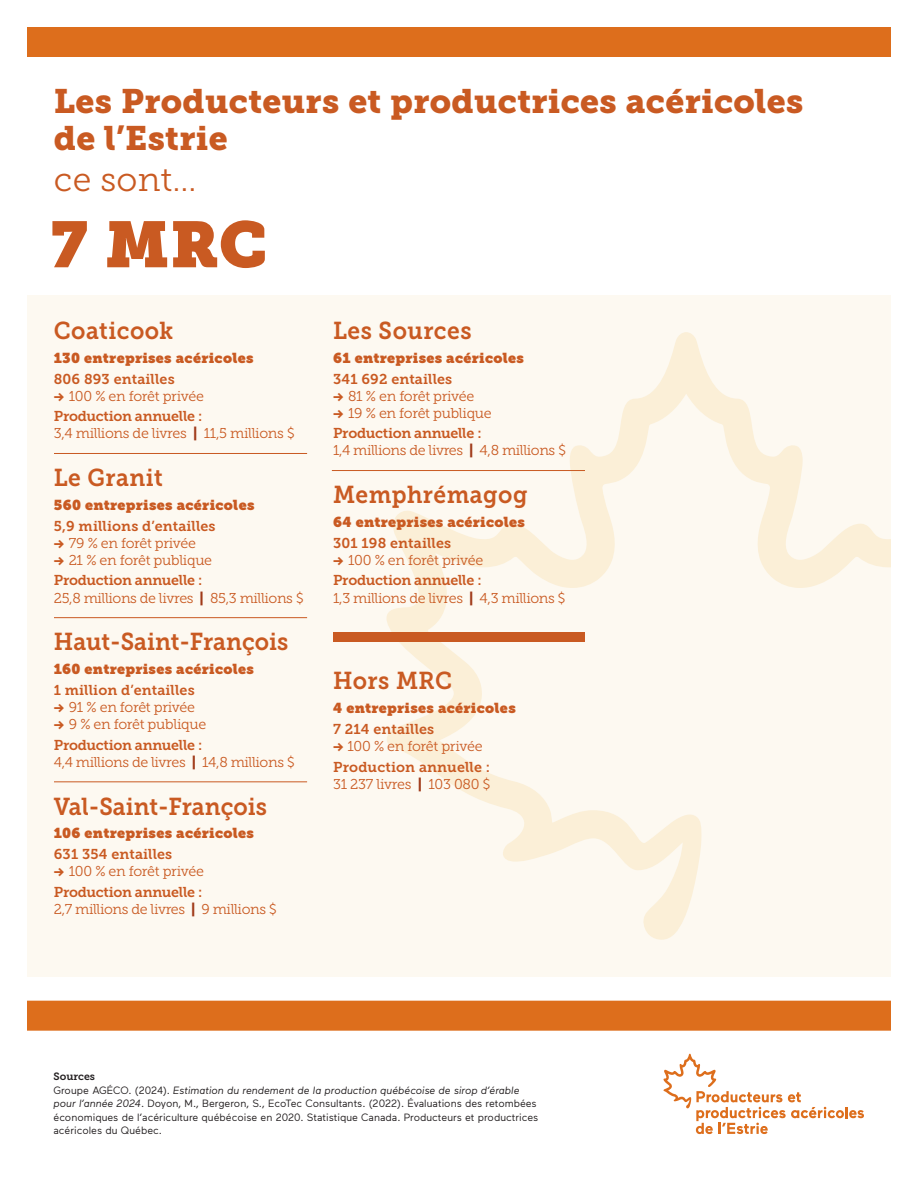
<style>
.page{position:relative;width:918px;height:1188px;background:#fff}
.page>*{position:absolute;margin:0;border:0;box-sizing:border-box;transform-origin:0 0}
.t1{font:64.2px "Museo Slab";color:#c95a22}
.t2{font:33.75px/37.5px "Museo Slab 900";letter-spacing:.01em;color:#c95a22}
.t3{font:33.75px "Museo Slab 300";letter-spacing:.01em;color:#c95a22}
.Vignette_photo{font:24.3px "Museo Slab 700";letter-spacing:.015em;color:#c95a22;scale:.94 1}
.t4{font:14.25px/17.1px "Museo Slab 300";letter-spacing:-.025em;color:#c95a22}
.t5{font:14.25px "Museo Slab";letter-spacing:.02em;color:#c95a22}
.t6{font:14.25px/17.1px "Museo Slab 700";letter-spacing:.01em;color:#c95a22}
.t7{font:10.5px/13.5px "Maax";color:#231f20}
.s1{font-family:"Maax";font-weight:700;font-size:13.5px}
.s2{font-family:"Museo Slab 700"}
.s3{font-family:"Museo Slab 900";color:#9f3817}
.s4{font-family:"Museo Slab 300"}
.s5{font-style:italic}
</style>
<div class="page">
<div style="left:27px;top:295px;width:864px;height:682px;background:#fdf9f1"></div>
<svg style="left:385px;top:332px;width:506px;height:608px"></svg>
<div style="left:27px;top:1001px;width:864px;height:30px;background:#dd6e1c"></div>
<div style="left:27px;top:27px;width:864px;height:30px;background:#dd6e1c"></div>
<div style="left:333px;top:632px;width:251px;height:9px;background:#c95a22"></div>
<hr style="left:54px;top:453px;width:253px;height:1px;background:#c95a22">
<hr style="left:332px;top:470px;width:253px;height:1px;background:#c95a22">
<hr style="left:54px;top:617px;width:253px;height:1px;background:#c95a22">
<hr style="left:54px;top:781px;width:253px;height:1px;background:#c95a22">
<svg style="left:663px;top:1054px;width:201px;height:80px"></svg>
<p class="t2" style="left:54px;top:82px;width:751px">Les Producteurs et productrices acéricoles de l’Estrie</p>
<p class="t3" style="left:54px;top:161px;width:144px">ce sont…</p>
<p class="t1" style="left:51px;top:207px;width:218px">7 MRC</p>
<p class="Vignette_photo" style="left:54px;top:317px;width:129px">Coaticook</p>
<p class="t5" style="left:54px;top:349px;width:201px">130 entreprises acéricoles</p>
<p class="t6" style="left:54px;top:370px;width:122px">806 893 entailles</p>
<p class="t4" style="left:54px;top:387px;width:152px"><span class="s1">→</span> 100 % en forêt privée</p>
<p class="t4" style="left:54px;top:408px;width:242px"><span class="s2">Production annuelle :<br></span>3,4 millions de livres <span class="s3">|</span> 11,5 millions $</p>
<p class="Vignette_photo" style="left:54px;top:464px;width:118px">Le Granit</p>
<p class="t5" style="left:54px;top:496px;width:202px">560 entreprises acéricoles</p>
<p class="t6" style="left:54px;top:517px;width:163px">5,9 millions d’entailles</p>
<p class="t4" style="left:54px;top:535px;width:144px"><span class="s1">→</span> 79 % en forêt privée</p>
<p class="t4" style="left:54px;top:552px;width:160px"><span class="s1">→</span> 21 % en forêt publique</p>
<p class="t4" style="left:54px;top:572px;width:251px"><span class="s2">Production annuelle :<br></span>25,8 millions de livres <span class="s3">|</span> 85,3 millions $</p>
<p class="Vignette_photo" style="left:54px;top:628px;width:251px">Haut-Saint-François</p>
<p class="t5" style="left:54px;top:661px;width:202px">160 entreprises acéricoles</p>
<p class="t6" style="left:54px;top:682px;width:142px">1 million d’entailles</p>
<p class="t4" style="left:54px;top:699px;width:143px"><span class="s1">→</span> 91 % en forêt privée</p>
<p class="t4" style="left:54px;top:716px;width:154px"><span class="s1">→</span> 9 % en forêt publique</p>
<p class="t4" style="left:54px;top:736px;width:242px"><span class="s2">Production annuelle :<br></span>4,4 millions de livres <span class="s3">|</span> 14,8 millions $</p>
<p class="Vignette_photo" style="left:54px;top:792px;width:228px">Val-Saint-François</p>
<p class="t5" style="left:54px;top:825px;width:202px">106 entreprises acéricoles</p>
<p class="t6" style="left:54px;top:846px;width:120px">631 354 entailles</p>
<p class="t4" style="left:54px;top:863px;width:152px"><span class="s1">→</span> 100 % en forêt privée</p>
<p class="t4" style="left:54px;top:883px;width:224px"><span class="s2">Production annuelle :<br></span>2,7 millions de livres <span class="s3">|</span> 9 millions $</p>
<p class="Vignette_photo" style="left:333px;top:317px;width:149px">Les Sources</p>
<p class="t5" style="left:333px;top:349px;width:192px">61 entreprises acéricoles</p>
<p class="t6" style="left:333px;top:370px;width:121px">341 692 entailles</p>
<p class="t4" style="left:333px;top:387px;width:143px"><span class="s1">→</span> 81 % en forêt privée</p>
<p class="t4" style="left:333px;top:404px;width:160px"><span class="s1">→</span> 19 % en forêt publique</p>
<p class="t4" style="left:333px;top:425px;width:234px"><span class="s2">Production annuelle :<br></span>1,4 millions de livres <span class="s3">|</span> 4,8 millions $</p>
<p class="Vignette_photo" style="left:333px;top:481px;width:208px">Memphrémagog</p>
<p class="t5" style="left:333px;top:514px;width:193px">64 entreprises acéricoles</p>
<p class="t6" style="left:333px;top:534px;width:120px">301 198 entailles</p>
<p class="t4" style="left:333px;top:552px;width:152px"><span class="s1">→</span> 100 % en forêt privée</p>
<p class="t4" style="left:333px;top:572px;width:234px"><span class="s2">Production annuelle :<br></span>1,3 millions de livres <span class="s3">|</span> 4,3 millions $</p>
<p class="Vignette_photo" style="left:333px;top:667px;width:128px">Hors MRC</p>
<p class="t5" style="left:333px;top:699px;width:184px">4 entreprises acéricoles</p>
<p class="t6" style="left:333px;top:720px;width:103px">7 214 entailles</p>
<p class="t4" style="left:333px;top:738px;width:151px"><span class="s1">→</span> 100 % en forêt privée</p>
<p class="t6" style="left:333px;top:758px;width:159px">Production annuelle :<br><span class="s4">31 237 livres</span> <span class="s3">|</span> <span class="s4">103 080 $</span></p>
<p class="t7" style="left:54px;top:1069px;width:486px"><span class="s2">Sources<br></span>Groupe AGÉCO. (2024). <span class="s5">Estimation du rendement de la production québécoise de sirop d’érable pour l’année 2024</span>. Doyon, M., Bergeron, S., EcoTec Consultants. (2022). Évaluations des retombées économiques de l’acériculture québécoise en 2020. Statistique Canada. Producteurs et productrices acéricoles du Québec.</p>
</div>
